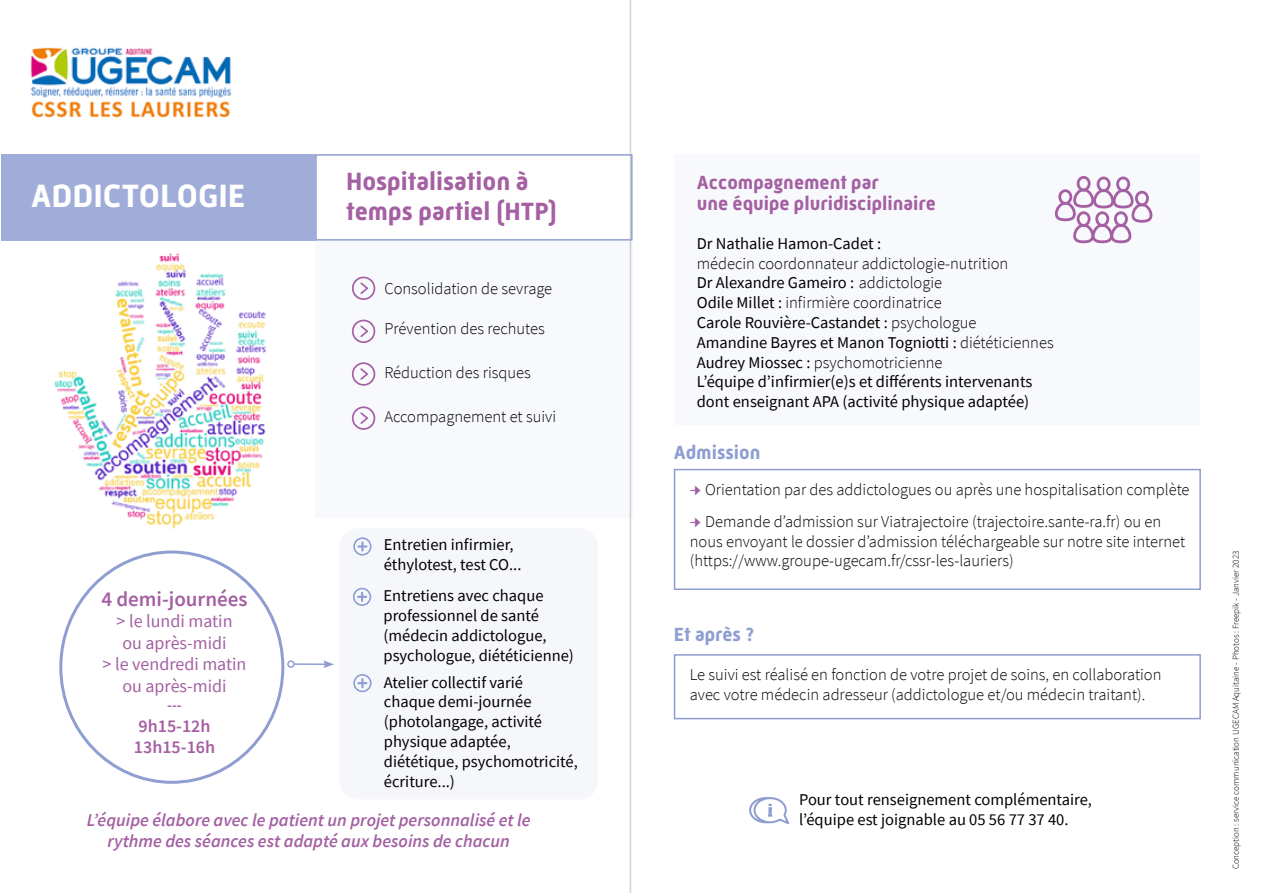
<style>
.page{position:relative;width:1263px;height:893px;background:#fff}
.page>*{position:absolute;margin:0;border:0;box-sizing:border-box;transform-origin:0 0}
.t1{font:700 33px "Mic 32 New";color:#fff}
.t2{font:700 25.5px/30.6px "Mic 32 New";color:#a460a3}
.t3{font:600 21px "Source Sans Pro";color:#a460a3}
.t4{font:700 19.5px/21px "Mic 32 New";color:#a460a3}
.t5{font:700 19.5px "Mic 32 New";color:#8e9ed1}
.t6{font:italic 600 18px/21.6px "Source Sans Pro";color:#a460a3;text-align:center}
.t7{font:18px/21.6px "Source Sans Pro";color:#a460a3;text-align:center}
.t8{font:600 18px/21.6px "Source Sans Pro";color:#a460a3}
.t9{font:16.5px/19.8px "Source Sans Pro";color:#000}
.t10{font:300 16.5px/19.8px "Source Sans Pro";color:#000}
.t11{font:600 15px "Source Sans Pro";color:#a460a3}
.t12{font:300 9px "Source Sans Pro";color:#000}
.s1{font-weight:300}
.s2{font-family:"Minion Pro";font-weight:400;font-size:18px;color:#a460a3}
</style>
<div class="page">
<img style="left:54px;top:253px;width:213px;height:276px">
<div style="left:339px;top:528px;width:259px;height:271px;background:#f6f7fb;border-radius:18px"></div>
<div style="left:674px;top:154px;width:525px;height:270px;background:#f8f9fc"></div>
<hr style="left:630px;top:0;width:1px;height:893px;background:#000">
<svg style="left:749px;top:797px;width:40px;height:27px"></svg>
<div style="left:315px;top:241px;width:317px;height:277px;background:#f8f9fc"></div>
<div style="left:315px;top:154px;width:317px;height:87px;border:2px solid #8e9ed1"></div>
<img style="left:30px;top:47px;width:201px;height:71px">
<svg style="left:352px;top:277px;width:23px;height:23px"></svg>
<svg style="left:352px;top:320px;width:23px;height:23px"></svg>
<div style="left:1px;top:154px;width:314px;height:87px;background:#a1add9"></div>
<hr style="left:294px;top:663px;width:32px;height:2px;background:#8e9ed1">
<svg style="left:287px;top:660px;width:9px;height:8px"></svg>
<svg style="left:323px;top:660px;width:11px;height:8px"></svg>
<svg style="left:353px;top:537px;width:19px;height:19px"></svg>
<div style="left:674px;top:469px;width:527px;height:121px;border:2px solid #8e9ed1"></div>
<svg style="left:353px;top:588px;width:18px;height:18px"></svg>
<svg style="left:352px;top:362px;width:23px;height:24px"></svg>
<svg style="left:353px;top:674px;width:19px;height:18px"></svg>
<svg style="left:352px;top:406px;width:23px;height:24px"></svg>
<div style="left:674px;top:654px;width:527px;height:65px;border:2px solid #8e9ed1"></div>
<svg style="left:1055px;top:176px;width:97px;height:67px"></svg>
<h1 class="t1" style="left:31px;top:177px;width:216px">ADDICTOLOGIE</h1>
<p class="t3" style="left:101px;top:585px;width:148px">4 demi-journées</p>
<p class="t7" style="left:103px;top:610px;width:145px">&gt; le lundi matin<br>ou après-midi<br>&gt; le vendredi matin ou après-midi</p>
<p class="t11" style="left:167px;top:695px;width:16px">---</p>
<p class="t8" style="left:134px;top:715px;width:83px">9h15-12h<br>13h15-16h</p>
<h2 class="t2" style="left:346px;top:166px;width:213px">Hospitalisation à temps partiel (HTP)</h2>
<p class="t10" style="left:384px;top:279px;width:169px">Consolidation de sevrage</p>
<p class="t10" style="left:384px;top:319px;width:162px">Prévention des rechutes</p>
<p class="t10" style="left:384px;top:363px;width:148px">Réduction des risques</p>
<p class="t10" style="left:384px;top:407px;width:173px">Accompagnement et suivi</p>
<p class="t9" style="left:384px;top:534px;width:139px">Entretien infirmier, éthylotest, test CO...</p>
<p class="t9" style="left:383px;top:586px;width:192px">Entretiens avec chaque professionnel de santé (médecin addictologue, psychologue, diététicienne)</p>
<p class="t9" style="left:384px;top:672px;width:196px">Atelier collectif varié chaque demi-journée (photolangage, activité physique adaptée, diététique, psychomotricité, écriture...)</p>
<p class="t6" style="left:87px;top:809px;width:445px">L’équipe élabore avec le patient un projet personnalisé et le rythme des séances est adapté aux besoins de chacun</p>
<p class="t4" style="left:697px;top:171px;width:241px">Accompagnement par<br>une équipe pluridisciplinaire</p>
<p class="t9" style="left:697px;top:233px;width:186px">Dr Nathalie Hamon-Cadet :</p>
<p class="t9" style="left:697px;top:253px;width:358px"><span class="s1">médecin coordonnateur addictologie-nutrition<br></span>Dr Alexandre Gameiro : <span class="s1">addictologie<br></span>Odile Millet : <span class="s1">infirmière coordinatrice<br></span>Carole Rouvière-Castandet : <span class="s1">psychologue<br></span>Amandine Bayres et Manon Togniotti : <span class="s1">diététiciennes </span>Audrey Miossec : <span class="s1">psychomotricienne<br></span>L’équipe d’infirmier(e)s et différents intervenants dont enseignant APA (activité physique adaptée)</p>
<p class="t5" style="left:674px;top:441px;width:88px">Admission</p>
<p class="t10" style="left:690px;top:480px;width:501px"><span class="s2">→</span> Orientation par des addictologues ou après une hospitalisation complète</p>
<p class="t10" style="left:690px;top:511px;width:497px"><span class="s2">→</span> Demande d’admission sur Viatrajectoire (trajectoire.sante-ra.fr) ou en nous envoyant le dossier d’admission téléchargeable sur notre site internet (https://www.groupe-ugecam.fr/cssr-les-lauriers)</p>
<p class="t5" style="left:674px;top:623px;width:82px">Et après ?</p>
<p class="t10" style="left:690px;top:664px;width:473px">Le suivi est réalisé en fonction de votre projet de soins, en collaboration avec votre médecin adresseur (addictologue et/ou médecin traitant).</p>
<p class="t9" style="left:799px;top:789px;width:294px">Pour tout renseignement complémentaire, l’équipe est joignable au 05 56 77 37 40.</p>
<p class="t12" style="left:1230px;top:869px;width:320px;rotate:-90deg">Conception : service communication UGECAM Aquitaine - Photos : Freepik - Janvier 2023</p>
</div>
